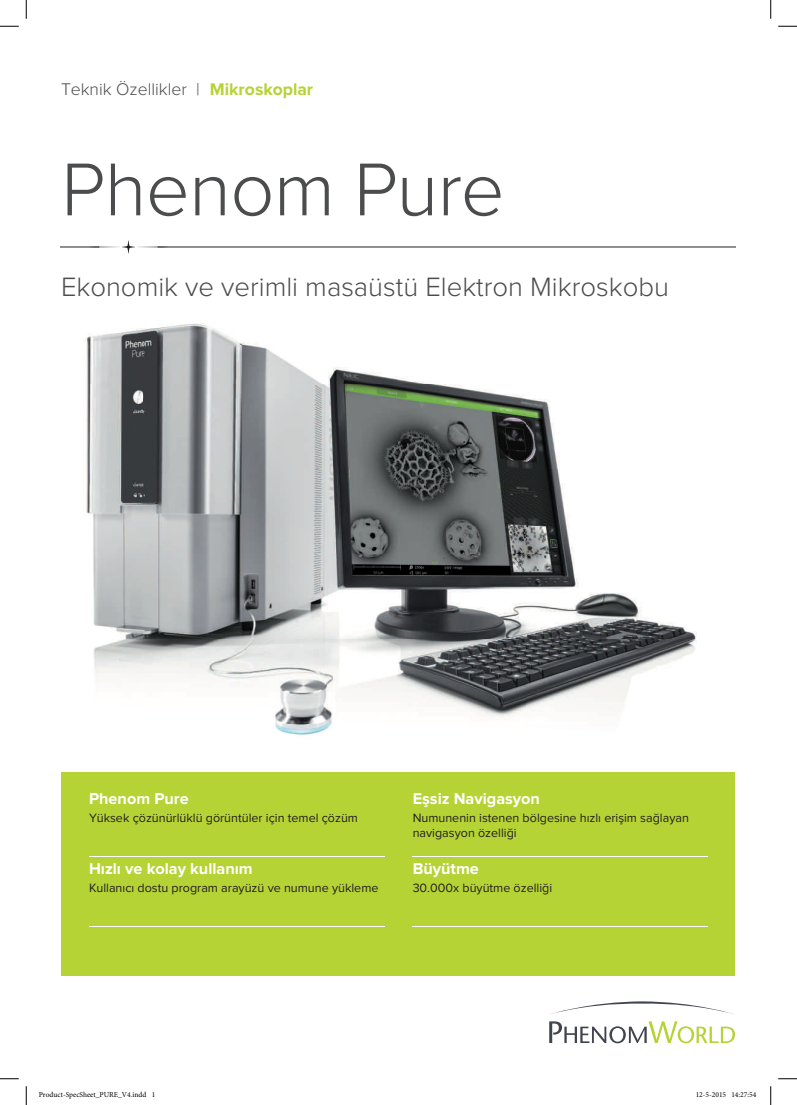
<style>
.page{position:relative;width:797px;height:1105px;background:#fff}
.page>*{position:absolute;margin:0;border:0;box-sizing:border-box;transform-origin:0 0}
.t1{font:300 77.5px "Proxima Nova";letter-spacing:-.01em;color:#4b4c4d}
.t2{font:300 27.5px "Proxima Nova";color:#4b4c4d}
.t3{font:300 17.5px "Proxima Nova";color:#4b4c4d}
.t4{font:700 16.25px "Proxima Nova";color:#fff}
.t5{font:12.5px/15px "Proxima Nova";color:#231f20}
.t6{font:7.5px "Minion Pro";color:#000}
.s1{font-weight:700;color:#b5d334}
</style>
<div class="page">
<img style="left:60px;top:246px;width:676px;height:489px">
<svg style="left:551px;top:1001px;width:182px;height:13px"></svg>
<svg style="left:549px;top:1021px;width:186px;height:22px"></svg>
<div style="left:62px;top:772px;width:673px;height:204px;background:#b5d334"></div>
<hr style="left:89px;top:856px;width:295px;height:1px;background:#fff">
<hr style="left:89px;top:926px;width:295px;height:1px;background:#fff">
<hr style="left:412px;top:856px;width:296px;height:1px;background:#fff">
<hr style="left:412px;top:926px;width:296px;height:1px;background:#fff">
<hr style="left:158px;top:247px;width:577px;height:1px;background:#231f20">
<hr style="left:61px;top:247px;width:38px;height:1px;background:#231f20">
<svg style="left:89px;top:240px;width:79px;height:14px"></svg>
<svg style="left:0;top:25px;width:19px;height:2px"></svg>
<svg style="left:778px;top:25px;width:19px;height:2px"></svg>
<svg style="left:0;top:1078px;width:19px;height:1px"></svg>
<svg style="left:778px;top:1078px;width:19px;height:1px"></svg>
<svg style="left:25px;top:0;width:2px;height:19px"></svg>
<svg style="left:25px;top:1086px;width:2px;height:19px"></svg>
<svg style="left:770px;top:0;width:1px;height:19px"></svg>
<svg style="left:770px;top:1086px;width:1px;height:19px"></svg>
<h3 class="t3" style="left:61px;top:81px;width:254px">Teknik Özellikler | <span class="s1">Mikroskoplar</span></h3>
<h1 class="t1" style="left:61px;top:154px;width:445px">Phenom Pure</h1>
<h2 class="t2" style="left:61px;top:274px;width:609px">Ekonomik ve verimli masaüstü Elektron Mikroskobu</h2>
<h3 class="t4" style="left:89px;top:791px;width:101px">Phenom Pure</h3>
<p class="t5" style="left:89px;top:811px;width:270px">Yüksek çözünürlüklü görüntüler için temel çözüm</p>
<h3 class="t4" style="left:89px;top:861px;width:165px">Hızlı ve kolay kullanım</h3>
<p class="t5" style="left:89px;top:881px;width:291px">Kullanıcı dostu program arayüzü ve numune yükleme</p>
<h3 class="t4" style="left:412px;top:791px;width:129px">Eşsiz Navigasyon</h3>
<p class="t5" style="left:412px;top:811px;width:278px">Numunenin istenen bölgesine hızlı erişim sağlayan navigasyon özelliği</p>
<h3 class="t4" style="left:412px;top:861px;width:68px">Büyütme</h3>
<p class="t5" style="left:412px;top:881px;width:141px">30.000x büyütme özelliği</p>
<p class="t6" style="left:39px;top:1090px;width:118px">Product-SpecSheet_PURE_V4.indd 1</p>
<p class="t6" style="left:695px;top:1090px;width:62px">12-5-2015 14:27:54</p>
</div>
